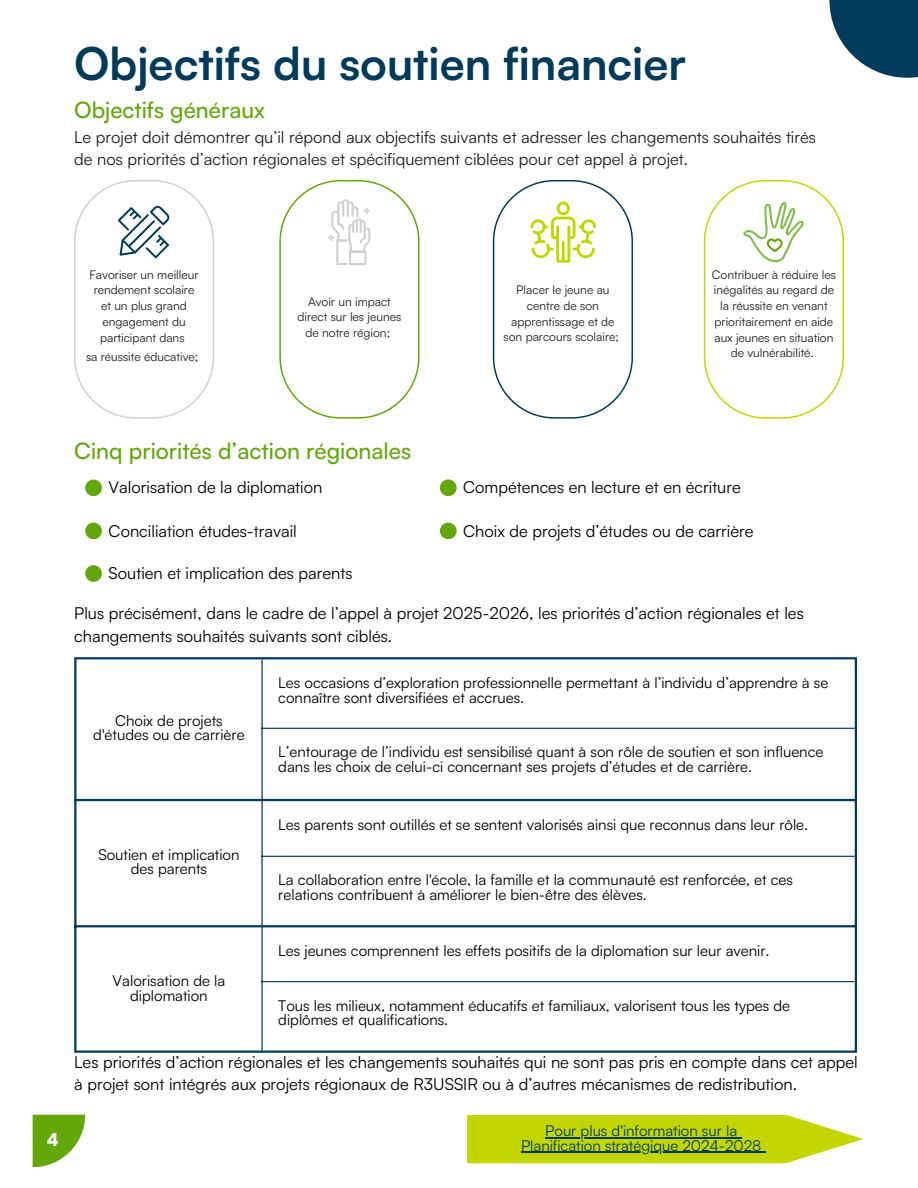
<style>
.page{position:relative;width:918px;height:1188px;background:#fff}
.page>*{position:absolute;margin:0;border:0;box-sizing:border-box;transform-origin:0 0}
.t1{font:700 45px "Satoshi";color:#003b5c}
.t2{font:500 22.5px "Satoshi";color:#64a70b}
.t3{font:700 18px "Poppins";color:#fafafa}
.t4{font:16.5px/22.5px "Satoshi";color:#000}
.t5{font:16.5px/22.5px "Satoshi";color:#231f20}
.t6{font:15px/14.7px "Satoshi";color:#000}
.t7{font:15px "Satoshi";color:#003b5c}
.t8{font:12px/15.8px "Satoshi";color:#231f20;text-align:center}
</style>
<div class="page">
<svg style="left:33px;top:1115px;width:52px;height:52px"></svg>
<hr style="left:261px;top:659px;width:2px;height:392px;background:#003b5c">
<hr style="left:261px;top:728px;width:594px;height:1px;background:#003b5c">
<hr style="left:261px;top:856px;width:594px;height:1px;background:#003b5c">
<hr style="left:261px;top:981px;width:594px;height:1px;background:#003b5c">
<hr style="left:74px;top:659px;width:2px;height:392px;background:#003b5c">
<hr style="left:855px;top:659px;width:2px;height:392px;background:#003b5c">
<hr style="left:74px;top:657px;width:783px;height:2px;background:#003b5c">
<hr style="left:74px;top:799px;width:783px;height:2px;background:#003b5c">
<hr style="left:74px;top:925px;width:783px;height:2px;background:#003b5c">
<hr style="left:74px;top:1051px;width:783px;height:2px;background:#003b5c">
<svg style="left:74px;top:180px;width:140px;height:239px"></svg>
<svg style="left:279px;top:180px;width:141px;height:239px"></svg>
<svg style="left:493px;top:180px;width:140px;height:239px"></svg>
<svg style="left:704px;top:180px;width:140px;height:239px"></svg>
<div style="left:85px;top:480px;width:17px;height:16px;background:#64a70b;border-radius:50%"></div>
<div style="left:85px;top:523px;width:17px;height:16px;background:#64a70b;border-radius:50%"></div>
<div style="left:85px;top:565px;width:17px;height:17px;background:#64a70b;border-radius:50%"></div>
<div style="left:440px;top:479px;width:17px;height:17px;background:#64a70b;border-radius:50%"></div>
<div style="left:440px;top:523px;width:17px;height:16px;background:#64a70b;border-radius:50%"></div>
<svg style="left:467px;top:1115px;width:396px;height:48px;background:#c0d21b"></svg>
<svg style="left:829px;top:0;width:89px;height:78px"></svg>
<h2 class="t1" style="left:74px;top:34px;width:613px">Objectifs du soutien financier</h2>
<h2 class="t2" style="left:74px;top:95px;width:192px">Objectifs généraux</h2>
<h2 class="t5" style="left:74px;top:125px;width:743px">Le projet doit démontrer qu’il répond aux objectifs suivants et adresser les changements souhaités tirés de nos priorités d’action régionales et spécifiquement ciblées pour cet appel à projet.</h2>
<h2 class="t8" style="left:89px;top:266px;width:111px">Favoriser un meilleur rendement scolaire et un plus grand engagement du participant dans</h2>
<h2 class="t8" style="left:86px;top:349px;width:114px">sa réussite éducative;</h2>
<h2 class="t8" style="left:298px;top:293px;width:105px">Avoir un impact direct sur les jeunes de notre région;</h2>
<h2 class="t8" style="left:504px;top:282px;width:117px">Placer le jeune au centre de son apprentissage et de son parcours scolaire;</h2>
<p class="t8" style="left:712px;top:266px;width:126px">Contribuer à réduire les inégalités au regard de la réussite en venant prioritairement en aide aux jeunes en situation de vulnérabilité.</p>
<p class="t2" style="left:74px;top:436px;width:338px">Cinq priorités d’action régionales</p>
<p class="t4" style="left:109px;top:476px;width:215px">Valorisation de la diplomation</p>
<p class="t4" style="left:463px;top:476px;width:279px">Compétences en lecture et en écriture</p>
<p class="t4" style="left:109px;top:519px;width:190px">Conciliation études-travail</p>
<p class="t4" style="left:463px;top:519px;width:292px">Choix de projets d’études ou de carrière</p>
<p class="t4" style="left:109px;top:562px;width:245px">Soutien et implication des parents</p>
<h2 class="t4" style="left:74px;top:601px;width:731px">Plus précisément, dans le cadre de l’appel à projet 2025-2026, les priorités d’action régionales et les changements souhaités suivants sont ciblés.</h2>
<h2 class="t6" style="left:93px;top:713px;width:153px;text-align:center">Choix de projets d'études ou de carrière</h2>
<p class="t6" style="left:98px;top:847px;width:143px;text-align:center">Soutien et implication des parents</p>
<p class="t6" style="left:278px;top:675px;width:551px">Les occasions d’exploration professionnelle permettant à l’individu d’apprendre à se connaître sont diversifiées et accrues.</p>
<p class="t6" style="left:278px;top:744px;width:547px">L’entourage de l’individu est sensibilisé quant à son rôle de soutien et son influence dans les choix de celui-ci concernant ses projets d’études et de carrière.</p>
<p class="t6" style="left:278px;top:817px;width:531px">Les parents sont outillés et se sentent valorisés ainsi que reconnus dans leur rôle.</p>
<p class="t6" style="left:278px;top:872px;width:516px">La collaboration entre l'école, la famille et la communauté est renforcée, et ces relations contribuent à améliorer le bien-être des élèves.</p>
<p class="t3" style="left:46px;top:1127px;width:14px">4</p>
<h1 class="t6" style="left:113px;top:973px;width:114px;text-align:center">Valorisation de la diplomation</h1>
<h2 class="t6" style="left:278px;top:943px;width:493px">Les jeunes comprennent les effets positifs de la diplomation sur leur avenir.</h2>
<h2 class="t6" style="left:278px;top:998px;width:513px">Tous les milieux, notamment éducatifs et familiaux, valorisent tous les types de diplômes et qualifications.</h2>
<p class="t4" style="left:74px;top:1050px;width:785px">Les priorités d’action régionales et les changements souhaités qui ne sont pas pris en compte dans cet appel à projet sont intégrés aux projets régionaux de R3USSIR ou à d’autres mécanismes de redistribution.</p>
<p class="t7" style="left:545px;top:1121px;width:193px">Pour plus d'information sur la</p>
<p class="t7" style="left:521px;top:1136px;width:242px">Planification stratégique 2024-2028</p>
</div>
